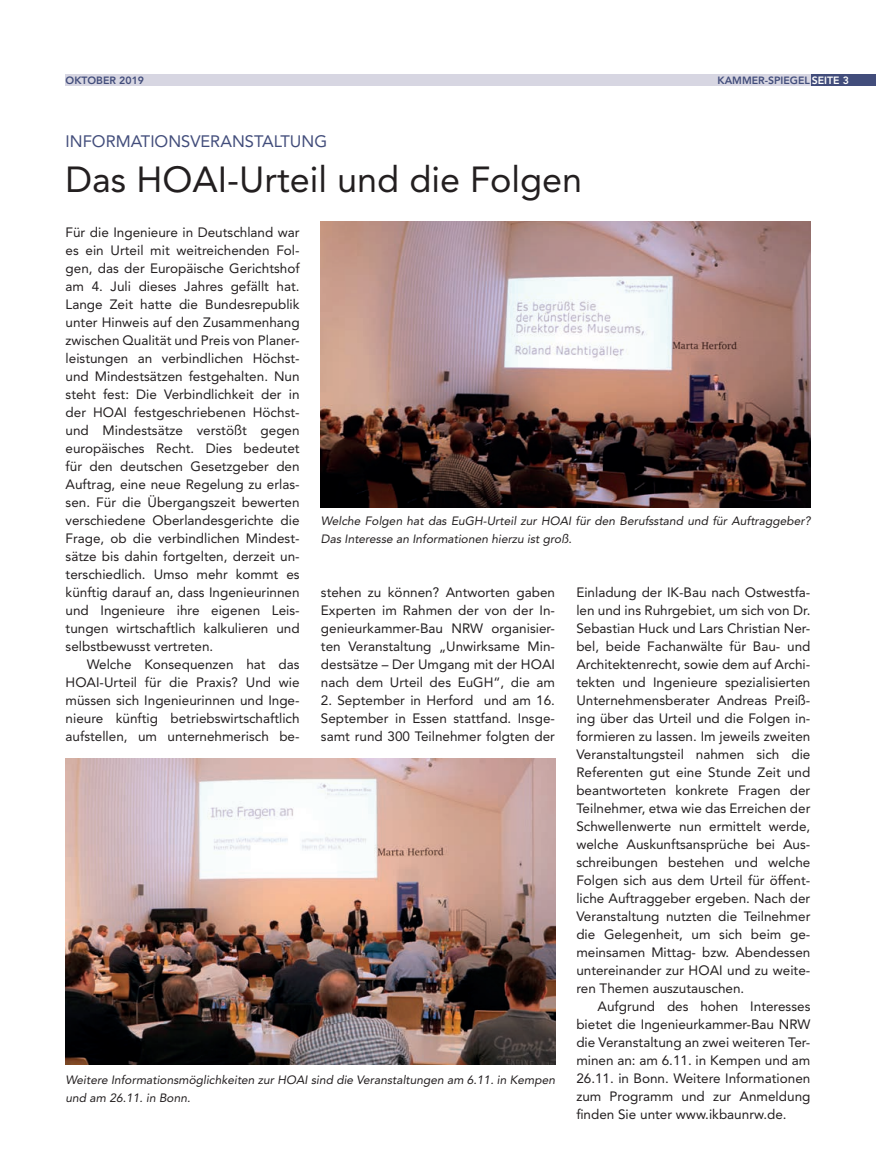
<style>
.page{position:relative;width:876px;height:1173px;background:#fff}
.page>*{position:absolute;margin:0;border:0;box-sizing:border-box;transform-origin:0 0}
.t1{font:36px "Avenir LT Std";color:#231f20}
.t2{font:16.5px "Avenir LT Std";color:#424d7b}
.t3{font:13.5px/18px "Avenir LT Std";color:#231f20;text-align:justify}
.t4{font:italic 12px/18px "Avenir LT Std";color:#231f20}
.t5{font:800 10.5px "Avenir LT Std";color:#424d7b}
.s1{color:#fff}
</style>
<div class="page">
<div style="left:809px;top:75px;width:66px;height:11px;background:#424d7b"></div>
<div style="left:65px;top:75px;width:745px;height:11px;background:#d7d6e2"></div>
<img style="left:321px;top:221px;width:489px;height:286px">
<img style="left:66px;top:758px;width:488px;height:306px">
<p class="t5" style="left:66px;top:74px;width:80px">OKTOBER 2019</p>
<p class="t5" style="left:717px;top:74px;width:133px">KAMMER-SPIEGEL <span class="s1">SEITE 3</span></p>
<p class="t2" style="left:66px;top:132px;width:263px">INFORMATIONSVERANSTALTUNG</p>
<h1 class="t1" style="left:66px;top:158px;width:518px">Das HOAI-Urteil und die Folgen</h1>
<p class="t3" style="left:66px;top:224px;width:235px">Für die Ingenieure in Deutschland war es ein Urteil mit weitreichenden Fol&shy;gen, das der Europäische Gerichtshof am 4. Juli dieses Jahres gefällt hat.<br>Lange Zeit hatte die Bundesrepublik unter Hinweis auf den Zusammenhang zwischen Qualität und Preis von Planer&shy;leistungen an verbindlichen Höchst&shy;und Mindestsätzen festgehalten. Nun steht fest: Die Verbindlichkeit der in der HOAI festgeschriebenen Höchst&shy;und Mindestsätze verstößt gegen europäisches Recht. Dies bedeutet für den deutschen Gesetzgeber den Auftrag, eine neue Regelung zu erlas&shy;sen. Für die Übergangszeit bewerten verschiedene Oberlandesgerichte die Frage, ob die verbindlichen Mindest&shy;sätze bis dahin fortgelten, derzeit un&shy;terschiedlich. Umso mehr kommt es künftig darauf an, dass Ingenieurinnen und Ingenieure ihre eigenen Leis&shy;tungen wirtschaftlich kalkulieren und selbstbewusst vertreten.</p>
<p class="t3" style="left:66px;top:656px;width:235px;text-indent:21px">Welche Konsequenzen hat das HOAI-Urteil für die Praxis? Und wie müssen sich Ingenieurinnen und Inge&shy;nieure künftig betriebswirtschaftlich aufstellen, um unternehmerisch be-</p>
<p class="t4" style="left:321px;top:512px;width:491px">Welche Folgen hat das EuGH-Urteil zur HOAI für den Berufsstand und für Auftraggeber?<br>Das Interesse an Informationen hierzu ist groß.</p>
<p class="t3" style="left:576px;top:584px;width:235px">Einladung der IK-Bau nach Ostwestfa&shy;len und ins Ruhrgebiet, um sich von Dr.<br>Sebastian Huck und Lars Christian Ner&shy;bel, beide Fachanwälte für Bau- und Architektenrecht, sowie dem auf Archi&shy;tekten und Ingenieure spezialisierten Unternehmensberater Andreas Preiß&shy;ing über das Urteil und die Folgen in&shy;formieren zu lassen. Im jeweils zweiten Veranstaltungsteil nahmen sich die Referenten gut eine Stunde Zeit und beantworteten konkrete Fragen der Teilnehmer, etwa wie das Erreichen der Schwellenwerte nun ermittelt werde, welche Auskunftsansprüche bei Aus&shy;schreibungen bestehen und welche Folgen sich aus dem Urteil für öffent&shy;liche Auftraggeber ergeben. Nach der Veranstaltung nutzten die Teilnehmer die Gelegenheit, um sich beim ge&shy;meinsamen Mittag- bzw. Abendessen untereinander zur HOAI und zu weite&shy;ren Themen auszutauschen.</p>
<p class="t3" style="left:576px;top:997px;width:235px;text-indent:21px">Aufgrund des hohen Interesses bietet die Ingenieurkammer-Bau NRW die Veranstaltung an zwei weiteren Ter&shy;minen an: am 6.11. in Kempen und am 26.11. in Bonn. Weitere Informationen zum Programm und zur Anmeldung finden Sie unter www.ikbaunrw.de.</p>
<p class="t3" style="left:321px;top:584px;width:235px">stehen zu können? Antworten gaben Experten im Rahmen der von der In&shy;genieurkammer-Bau NRW organisier&shy;ten Veranstaltung „Unwirksame Min&shy;destsätze – Der Umgang mit der HOAI nach dem Urteil des EuGH“, die am</p>
<p class="t3" style="left:321px;top:692px;width:235px">2. September in Herford und am 16.<br>September in Essen stattfand. Insge&shy;samt rund 300 Teilnehmer folgten der</p>
<p class="t4" style="left:66px;top:1070px;width:490px">Weitere Informationsmöglichkeiten zur HOAI sind die Veranstaltungen am 6.11. in Kempen und am 26.11. in Bonn.</p>
</div>
